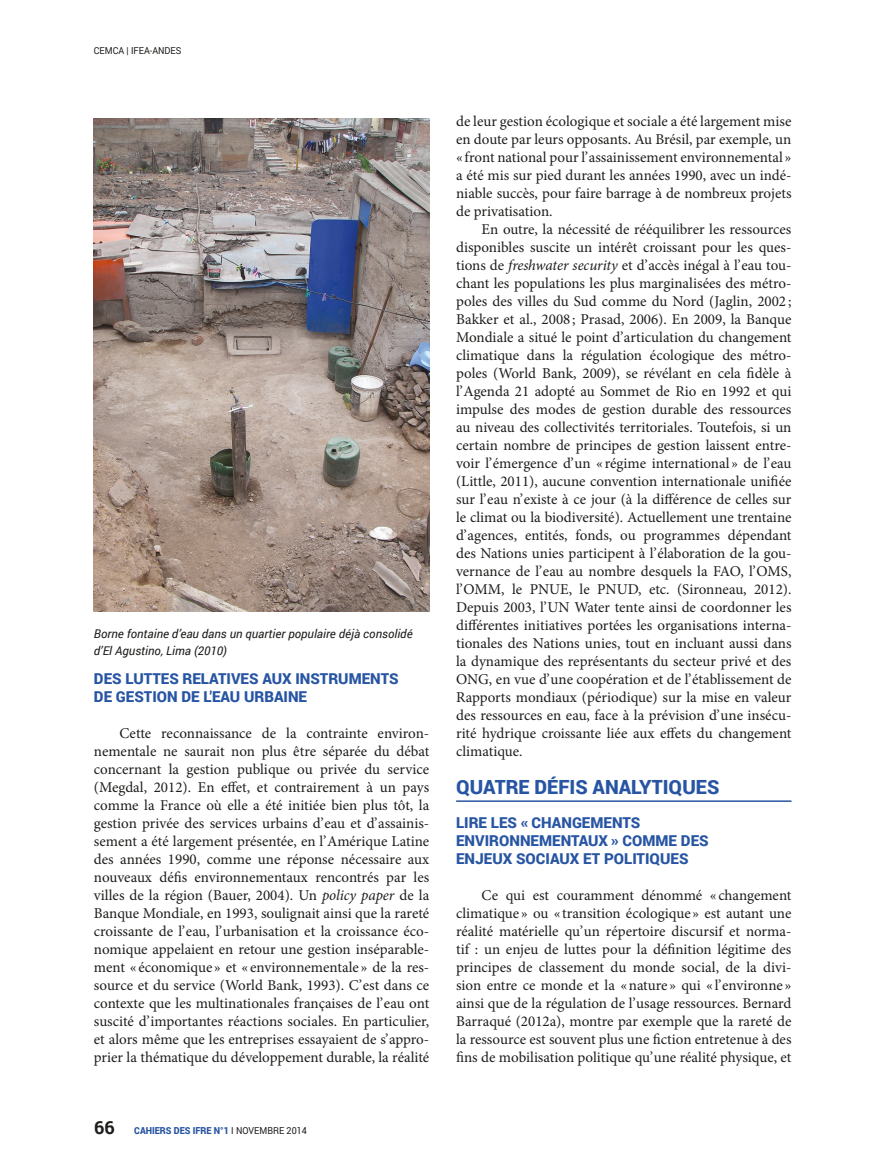
<style>
.page{position:relative;width:872px;height:1170px;background:#fff}
.page>*{position:absolute;margin:0;border:0;box-sizing:border-box;transform-origin:0 0}
.intertitre_article{font:900 19.5px "Roboto";color:#2855a3}
.Texte_principal{font:15px/18px "Minion Pro";color:#1d1d1b;text-align:justify}
.Intertitre_niveau_2{font:900 15px/18px "Roboto";color:#2855a3}
.legendes{font:italic 12px/16.5px "Roboto";color:#1d1d1b}
.t1{font:900 9.6px "Roboto";color:#2855a3;scale:.93 1}
.t2{font:9.6px "Roboto";color:#1d1d1b;scale:.93 1}
.s1{font-style:italic}
.s2{font-weight:700;font-size:18px;color:#1d1d1b}
.s3{font-weight:400;color:#1d1d1b}
</style>
<div class="page">
<hr style="left:456px;top:800px;width:335px;height:1px;background:#2855a3">
<img style="left:94px;top:119px;width:335px;height:493px">
<p class="t2" style="left:94px;top:44px;width:76px">CEMCA | IFEA-ANDES</p>
<p class="legendes" style="left:94px;top:625px;width:320px">Borne fontaine d’eau dans un quartier populaire déjà consolidé d’El Agustino, Lima (2010)</p>
<p class="Intertitre_niveau_2" style="left:94px;top:669px;width:306px">DES LUTTES RELATIVES AUX INSTRUMENTS<br>DE GESTION DE L'EAU URBAINE</p>
<p class="Texte_principal" style="left:94px;top:724px;width:337px;text-indent:26px">Cette reconnaissance de la contrainte environ&shy;nementale ne saurait non plus être séparée du débat concernant la gestion publique ou privée du service (Megdal, 2012). En effet, et contrairement à un pays comme la France où elle a été initiée bien plus tôt, la gestion privée des services urbains d’eau et d’assainis&shy;sement a été largement présentée, en l’Amérique Latine des années 1990, comme une réponse nécessaire aux nouveaux défis environnementaux rencontrés par les villes de la région (Bauer, 2004). Un <span class="s1">policy paper</span> de la Banque Mondiale, en 1993, soulignait ainsi que la rareté croissante de l’eau, l’urbanisation et la croissance éco&shy;nomique appelaient en retour une gestion inséparable&shy;ment « économique » et « environnementale » de la res&shy;source et du service (World Bank, 1993). C’est dans ce contexte que les multinationales françaises de l’eau ont suscité d’importantes réactions sociales. En particulier, et alors même que les entreprises essayaient de s’appro&shy;prier la thématique du développement durable, la réalité</p>
<p class="t1" style="left:94px;top:1123px;width:230px"><span class="s2">66</span> CAHIERS DES IFRE N°1 <span class="s3">I NOVEMBRE 2014</span></p>
<p class="Texte_principal" style="left:456px;top:112px;width:337px">de leur gestion écologique et sociale a été largement mise en doute par leurs opposants. Au Brésil, par exemple, un « front national pour l’assainissement environnemental » a été mis sur pied durant les années 1990, avec un indé&shy;niable succès, pour faire barrage à de nombreux projets de privatisation.</p>
<p class="Texte_principal" style="left:456px;top:220px;width:337px;text-indent:26px">En outre, la nécessité de rééquilibrer les ressources disponibles suscite un intérêt croissant pour les ques&shy;tions de <span class="s1">freshwater security</span> et d’accès inégal à l’eau tou&shy;chant les populations les plus marginalisées des métro&shy;poles des villes du Sud comme du Nord (Jaglin, 2002 ; Bakker et al., 2008 ; Prasad, 2006). En 2009, la Banque Mondiale a situé le point d’articulation du changement climatique dans la régulation écologique des métro&shy;poles (World Bank, 2009), se révélant en cela fidèle à l’Agenda 21 adopté au Sommet de Rio en 1992 et qui impulse des modes de gestion durable des ressources au niveau des collectivités territoriales. Toutefois, si un certain nombre de principes de gestion laissent entre&shy;voir l’émergence d’un « régime international » de l’eau (Little, 2011), aucune convention internationale unifiée sur l’eau n’existe à ce jour (à la différence de celles sur le climat ou la biodiversité). Actuellement une trentaine d’agences, entités, fonds, ou programmes dépendant des Nations unies participent à l’élaboration de la gou&shy;vernance de l’eau au nombre desquels la FAO, l’OMS, l’OMM, le PNUE, le PNUD, etc. (Sironneau, 2012).<br>Depuis 2003, l’UN Water tente ainsi de coordonner les différentes initiatives portées les organisations interna&shy;tionales des Nations unies, tout en incluant aussi dans la dynamique des représentants du secteur privé et des ONG, en vue d’une coopération et de l’établissement de Rapports mondiaux (périodique) sur la mise en valeur des ressources en eau, face à la prévision d’une insécu&shy;rité hydrique croissante liée aux effets du changement climatique.</p>
<p class="intertitre_article" style="left:456px;top:773px;width:265px">QUATRE DÉFIS ANALYTIQUES</p>
<p class="Intertitre_niveau_2" style="left:456px;top:813px;width:254px">LIRE LES « CHANGEMENTS<br>ENVIRONNEMENTAUX » COMME DES<br>ENJEUX SOCIAUX ET POLITIQUES</p>
<p class="Texte_principal" style="left:456px;top:886px;width:337px;text-indent:26px">Ce qui est couramment dénommé « changement climatique » ou « transition écologique » est autant une réalité matérielle qu’un répertoire discursif et norma&shy;tif : un enjeu de luttes pour la définition légitime des principes de classement du monde social, de la divi&shy;sion entre ce monde et la «nature » qui « l’environne » ainsi que de la régulation de l’usage ressources. Bernard Barraqué (2012a), montre par exemple que la rareté de la ressource est souvent plus une fiction entretenue à des fins de mobilisation politique qu’une réalité physique, et</p>
</div>
